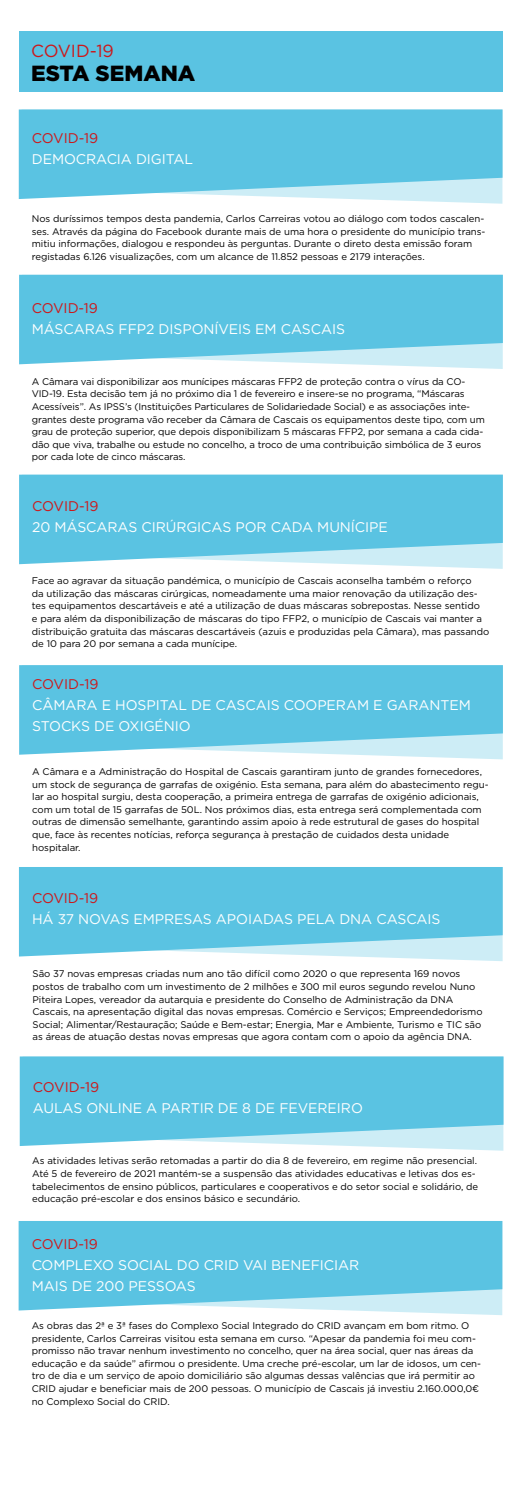
<style>
.page{position:relative;width:521px;height:1489px;background:#fff}
.page>*{position:absolute;margin:0;border:0;box-sizing:border-box;transform-origin:0 0}
.t1{font:900 21.88px "Gotham";color:#000}
.t2{font:17.5px "Gotham";color:#cd171a}
.t3{font:14px/21px "Gotham";letter-spacing:-.005em;color:#fff}
.t4{font:14px "Gotham";color:#cd171a}
.t5{font:9.62px/12.6px "Gotham";letter-spacing:-.005em;color:#000}
</style>
<div class="page">
<div style="left:19px;top:32px;width:483px;height:60px;background:#5ac3e2"></div>
<svg style="left:22px;top:109px;width:480px;height:95px;background:#70cbe6"></svg>
<svg style="left:22px;top:275px;width:481px;height:94px;background:#70cbe5"></svg>
<svg style="left:22px;top:474px;width:481px;height:95px;background:#71cbe6"></svg>
<svg style="left:22px;top:665px;width:481px;height:94px;background:#6fcae5"></svg>
<svg style="left:22px;top:867px;width:481px;height:94px;background:#6fcae5"></svg>
<svg style="left:23px;top:1056px;width:480px;height:94px;background:#6fcae5"></svg>
<svg style="left:21px;top:1221px;width:481px;height:93px;background:#6ecae5"></svg>
<h2 class="t2" style="left:31px;top:40px;width:84px">COVID-19</h2>
<h1 class="t1" style="left:31px;top:58px;width:166px">ESTA SEMANA</h1>
<h3 class="t4" style="left:32px;top:129px;width:68px">COVID-19</h3>
<h3 class="t3" style="left:32px;top:148px;width:163px">DEMOCRACIA DIGITAL</h3>
<p class="t5" style="left:32px;top:212px;width:455px">Nos duríssimos tempos desta pandemia, Carlos Carreiras votou ao diálogo com todos cascalen&shy;ses. Através da página do Facebook durante mais de uma hora o presidente do município trans&shy;mitiu informações, dialogou e respondeu às perguntas. Durante o direto desta emissão foram registadas 6.126 visualizações, com um alcance de 11.852 pessoas e 2179 interações.</p>
<h3 class="t4" style="left:32px;top:299px;width:68px">COVID-19</h3>
<h3 class="t3" style="left:32px;top:318px;width:315px">MÁSCARAS FFP2 DISPONÍVEIS EM CASCAIS</h3>
<p class="t5" style="left:32px;top:375px;width:454px">A Câmara vai disponibilizar aos munícipes máscaras FFP2 de proteção contra o vírus da CO-VID-19. Esta decisão tem já no próximo dia 1 de fevereiro e insere-se no programa, “Máscaras Acessíveis”. As IPSS’s (Instituições Particulares de Solidariedade Social) e as associações inte&shy;grantes deste programa vão receber da Câmara de Cascais os equipamentos deste tipo, com um grau de proteção superior, que depois disponibilizam 5 máscaras FFP2, por semana a cada cida&shy;dão que viva, trabalhe ou estude no concelho, a troco de uma contribuição simbólica de 3 euros por cada lote de cinco máscaras.</p>
<h3 class="t4" style="left:32px;top:496px;width:68px">COVID-19</h3>
<h3 class="t3" style="left:32px;top:515px;width:357px">20 MÁSCARAS CIRÚRGICAS POR CADA MUNÍCIPE</h3>
<p class="t5" style="left:32px;top:574px;width:459px">Face ao agravar da situação pandémica, o município de Cascais aconselha também o reforço<br>da utilização das máscaras cirúrgicas, nomeadamente uma maior renovação da utilização des&shy;tes equipamentos descartáveis e até a utilização de duas máscaras sobrepostas. Nesse sentido<br>e para além da disponibilização de máscaras do tipo FFP2, o município de Cascais vai manter a distribuição gratuita das máscaras descartáveis (azuis e produzidas pela Câmara), mas passando de 10 para 20 por semana a cada munícipe.</p>
<h3 class="t4" style="left:32px;top:674px;width:68px">COVID-19</h3>
<h3 class="t3" style="left:32px;top:694px;width:440px">CÂMARA E HOSPITAL DE CASCAIS COOPERAM E GARANTEM<br>STOCKS DE OXIGÉNIO</h3>
<p class="t5" style="left:32px;top:765px;width:458px">A Câmara e a Administração do Hospital de Cascais garantiram junto de grandes fornecedores, um stock de segurança de garrafas de oxigénio. Esta semana, para além do abastecimento regu&shy;lar ao hospital surgiu, desta cooperação, a primeira entrega de garrafas de oxigénio adicionais, com um total de 15 garrafas de 50L. Nos próximos dias, esta entrega será complementada com outras de dimensão semelhante, garantindo assim apoio à rede estrutural de gases do hospital que, face às recentes notícias, reforça segurança à prestação de cuidados desta unidade hospitalar.</p>
<h3 class="t4" style="left:32px;top:888px;width:68px">COVID-19</h3>
<h3 class="t3" style="left:32px;top:908px;width:410px">HÁ 37 NOVAS EMPRESAS APOIADAS PELA DNA CASCAIS</h3>
<p class="t5" style="left:33px;top:967px;width:451px">São 37 novas empresas criadas num ano tão difícil como 2020 o que representa 169 novos postos de trabalho com um investimento de 2 milhões e 300 mil euros segundo revelou Nuno Piteira Lopes, vereador da autarquia e presidente do Conselho de Administração da DNA Cascais, na apresentação digital das novas empresas. Comércio e Serviços; Empreendedorismo Social; Alimentar/Restauração; Saúde e Bem-estar; Energia, Mar e Ambiente, Turismo e TIC são as áreas de atuação destas novas empresas que agora contam com o apoio da agência DNA.</p>
<h3 class="t4" style="left:33px;top:1078px;width:68px">COVID-19</h3>
<h3 class="t3" style="left:33px;top:1097px;width:332px">AULAS ONLINE A PARTIR DE 8 DE FEVEREIRO</h3>
<p class="t5" style="left:32px;top:1154px;width:447px">As atividades letivas serão retomadas a partir do dia 8 de fevereiro, em regime não presencial.<br>Até 5 de fevereiro de 2021 mantém-se a suspensão das atividades educativas e letivas dos es&shy;tabelecimentos de ensino públicos, particulares e cooperativos e do setor social e solidário, de educação pré-escolar e dos ensinos básico e secundário.</p>
<h3 class="t4" style="left:32px;top:1235px;width:68px">COVID-19</h3>
<h3 class="t3" style="left:32px;top:1254px;width:329px">COMPLEXO SOCIAL DO CRID VAI BENEFICIAR<br>MAIS DE 200 PESSOAS</h3>
<p class="t5" style="left:32px;top:1318px;width:451px">As obras das 2ª e 3ª fases do Complexo Social Integrado do CRID avançam em bom ritmo. O presidente, Carlos Carreiras visitou esta semana em curso. “Apesar da pandemia foi meu com&shy;promisso não travar nenhum investimento no concelho, quer na área social, quer nas áreas da educação e da saúde” afirmou o presidente. Uma creche pré-escolar, um lar de idosos, um cen&shy;tro de dia e um serviço de apoio domiciliário são algumas dessas valências que irá permitir ao CRID ajudar e beneficiar mais de 200 pessoas. O município de Cascais já investiu 2.160.000,0€ no Complexo Social do CRID.</p>
</div>
